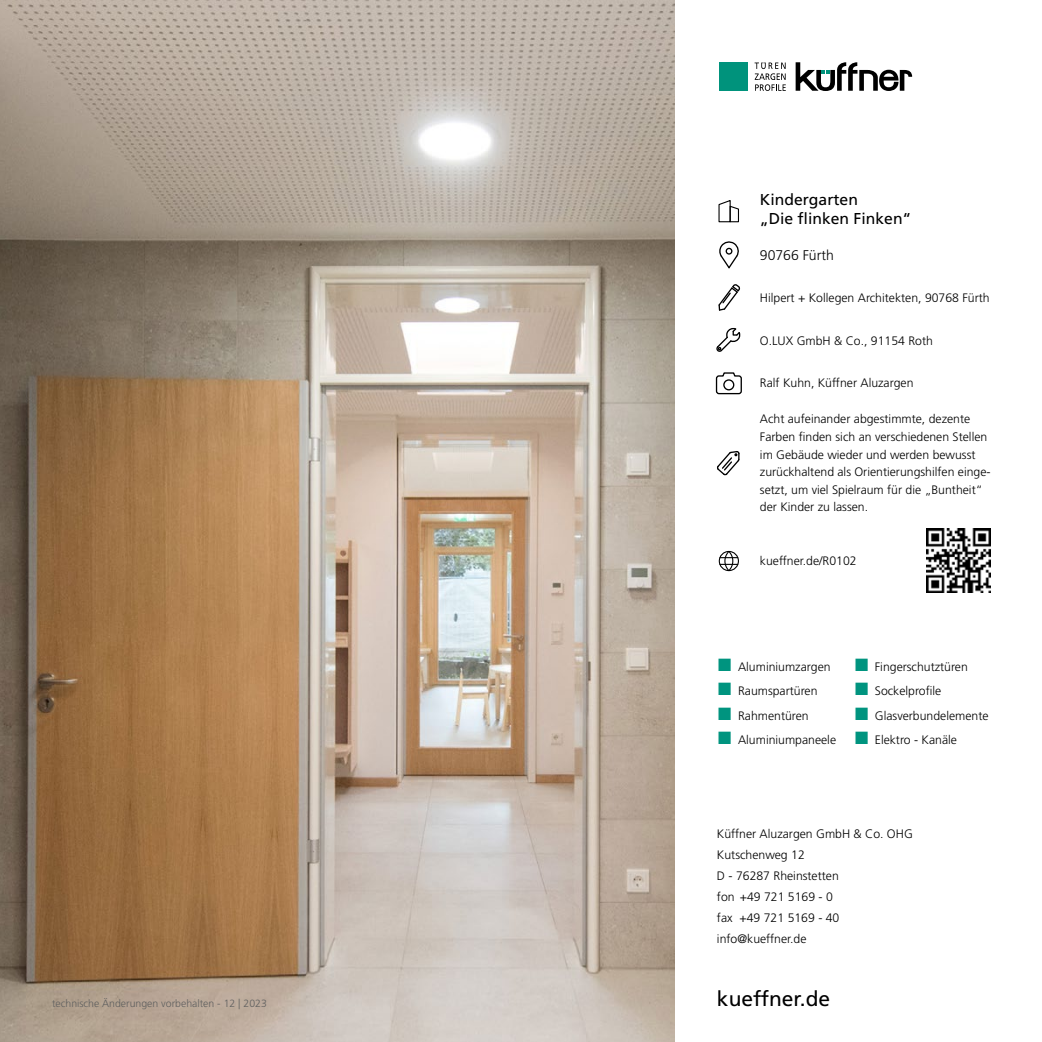
<style>
.page{position:relative;width:1042px;height:1042px;background:#fff}
.page>*{position:absolute;margin:0;border:0;box-sizing:border-box;transform-origin:0 0}
.t1{font:21px "Frutiger CE";color:#000}
.Küffner_Tabelle{font:15.75px "Frutiger CE";color:#000}
.Küffner_Tabelle-2{font:300 14px "Frutiger CE";color:#000}
.Küffner_Tabelle-3{font:300 12.25px/17.5px "Frutiger CE";color:#000}
.t2{font:300 10.5px "Frutiger CE";color:#60605f}
.s1{font-family:"Garamond";font-weight:400;font-size:26.25px;color:#00947f}
</style>
<div class="page">
<svg style="left:718px;top:200px;width:21px;height:23px"></svg>
<svg style="left:719px;top:241px;width:20px;height:28px"></svg>
<div style="left:725px;top:248px;width:7px;height:7px;border:1px solid #000;border-radius:50%"></div>
<svg style="left:718px;top:284px;width:23px;height:27px"></svg>
<svg style="left:716px;top:328px;width:25px;height:24px"></svg>
<svg style="left:715px;top:372px;width:27px;height:23px"></svg>
<div style="left:723px;top:379px;width:11px;height:11px;border:1px solid #000;border-radius:50%"></div>
<svg style="left:717px;top:451px;width:23px;height:25px"></svg>
<div style="left:719px;top:551px;width:20px;height:20px;border:1px solid #000;border-radius:50%"></div>
<svg style="left:720px;top:550px;width:18px;height:22px"></svg>
<img style="left:926px;top:528px;width:64px;height:65px">
<img style="left:0;top:0;width:675px;height:1042px">
<div style="left:719px;top:62px;width:28px;height:29px;background:#00937c"></div>
<svg style="left:754px;top:62px;width:32px;height:29px"></svg>
<svg style="left:795px;top:62px;width:117px;height:29px"></svg>
<p class="t2" style="left:52px;top:997px;width:216px">technische Änderungen vorbehalten - 12 | 2023</p>
<p class="Küffner_Tabelle" style="left:760px;top:190px;width:100px">Kindergarten</p>
<p class="Küffner_Tabelle" style="left:760px;top:209px;width:153px">„Die flinken Finken“</p>
<p class="Küffner_Tabelle-2" style="left:760px;top:247px;width:75px">90766 Fürth</p>
<p class="Küffner_Tabelle-3" style="left:760px;top:289px;width:231px">Hilpert + Kollegen Architekten, 90768 Fürth</p>
<p class="Küffner_Tabelle-3" style="left:760px;top:331px;width:174px">O.LUX GmbH &amp; Co., 91154 Roth</p>
<p class="Küffner_Tabelle-3" style="left:760px;top:374px;width:155px">Ralf Kuhn, Küffner Aluzargen</p>
<p class="Küffner_Tabelle-3" style="left:760px;top:410px;width:232px">Acht aufeinander abgestimmte, dezente Farben finden sich an verschiedenen Stellen im Gebäude wieder und werden bewusst zurückhaltend als Orientierungshilfen einge&shy;setzt, um viel Spielraum für die „Buntheit“ der Kinder zu lassen.</p>
<p class="Küffner_Tabelle-3" style="left:760px;top:552px;width:98px">kueffner.de/R0102</p>
<p class="Küffner_Tabelle-3" style="left:717px;top:657px;width:115px"><span class="s1">■</span> Aluminiumzargen</p>
<p class="Küffner_Tabelle-3" style="left:717px;top:682px;width:102px"><span class="s1">■</span> Raumspartüren</p>
<p class="Küffner_Tabelle-3" style="left:717px;top:706px;width:93px"><span class="s1">■</span> Rahmentüren</p>
<p class="Küffner_Tabelle-3" style="left:717px;top:731px;width:121px"><span class="s1">■</span> Aluminiumpaneele</p>
<p class="Küffner_Tabelle-3" style="left:854px;top:657px;width:116px"><span class="s1">■</span> Fingerschutztüren</p>
<p class="Küffner_Tabelle-3" style="left:854px;top:682px;width:89px"><span class="s1">■</span> Sockelprofile</p>
<p class="Küffner_Tabelle-3" style="left:854px;top:706px;width:136px"><span class="s1">■</span> Glasverbundelemente</p>
<p class="Küffner_Tabelle-3" style="left:854px;top:731px;width:105px"><span class="s1">■</span> Elektro - Kanäle</p>
<p class="Küffner_Tabelle-3" style="left:717px;top:825px;width:197px">Küffner Aluzargen GmbH &amp; Co. OHG</p>
<p class="Küffner_Tabelle-3" style="left:717px;top:846px;width:89px">Kutschenweg 12</p>
<p class="Küffner_Tabelle-3" style="left:717px;top:867px;width:123px">D - 76287 Rheinstetten</p>
<p class="Küffner_Tabelle-3" style="left:717px;top:888px;width:117px">fon +49 721 5169 - 0</p>
<p class="Küffner_Tabelle-3" style="left:717px;top:909px;width:124px">fax +49 721 5169 - 40</p>
<p class="Küffner_Tabelle-3" style="left:717px;top:930px;width:91px">info@kueffner.de</p>
<p class="t1" style="left:717px;top:986px;width:115px">kueffner.de</p>
</div>
